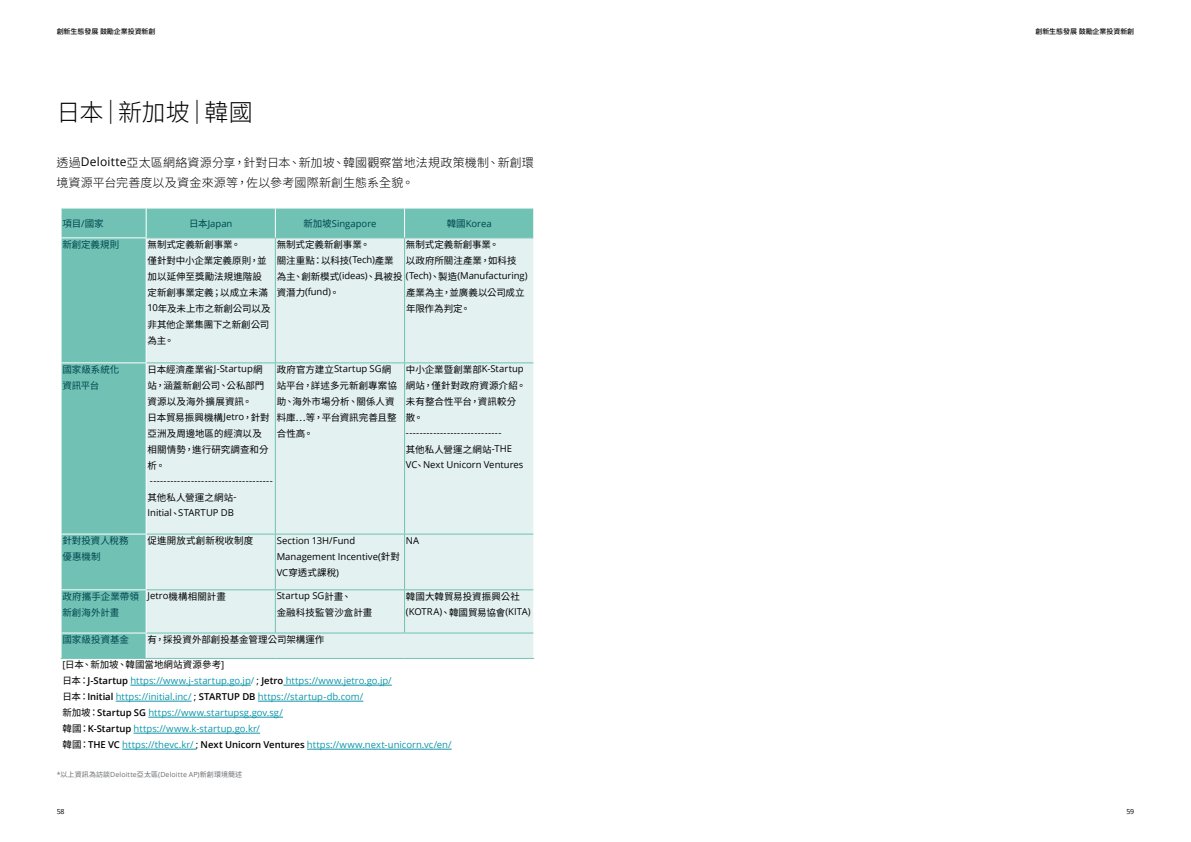
<style>
.page{position:relative;width:1191px;height:842px;background:#fff}
.page>*{position:absolute;margin:0;border:0;box-sizing:border-box;transform-origin:0 0}
.t1{font:300 24px "Noto Sans CJ Ktc";letter-spacing:-.01em;color:#000}
.t2{font:300 12px/20px "Noto Sans CJ Ktc";letter-spacing:.01em;color:#000}
.t3{font:9.5px/16px "Noto Sans CJ Ktc";color:#000}
.t4{font:9.5px/16px "Open Sans";letter-spacing:.005em;color:#0d97a9}
.t5{font:9.5px/16px "Open Sans";color:#000}
.t6{font:9.5px/16px "Noto Sans CJ Ktc";color:#00444f}
.t7{font:9.5px "Open Sans";color:#00444f}
.t8{font:7px "Open Sans";letter-spacing:.015em;color:#6a6d71}
.t9{font:500 7px "Noto Sans CJ Ktc";letter-spacing:-.01em;color:#000}
.t10{font:7px "Open Sans";color:#000}
.s1{font-family:"Open Sans";font-weight:400}
.s2{font-family:"Open Sans"}
.s3{font-family:"Noto Sans CJ Ktc"}
.s4{font-family:"Noto Sans CJ Ktc";color:#000}
.s5{font-weight:600;color:#000}
.s6{color:#000}
</style>
<div class="page">
<svg style="left:61px;top:208px;width:473px;height:450px;background:#c8e5e2"></svg>
<hr style="left:533px;top:208px;width:1px;height:30px;background:#fff">
<hr style="left:61px;top:658px;width:85px;height:1px;background:#71c2b4">
<hr style="left:146px;top:658px;width:129px;height:1px;background:#71c2b4">
<hr style="left:275px;top:658px;width:129px;height:1px;background:#71c2b4">
<hr style="left:404px;top:658px;width:130px;height:1px;background:#71c2b4">
<hr style="left:130px;top:685px;width:121px;height:1px;background:#0d97a9">
<hr style="left:283px;top:685px;width:109px;height:1px;background:#0d97a9">
<hr style="left:116px;top:701px;width:76px;height:1px;background:#0d97a9">
<hr style="left:258px;top:701px;width:105px;height:1px;background:#0d97a9">
<hr style="left:148px;top:717px;width:135px;height:1px;background:#0d97a9">
<hr style="left:134px;top:733px;width:126px;height:1px;background:#0d97a9">
<hr style="left:122px;top:749px;width:74px;height:1px;background:#0d97a9">
<hr style="left:307px;top:749px;width:145px;height:1px;background:#0d97a9">
<p class="t9" style="left:57px;top:28px;width:100px">創新生態發展鼓勵企業投資新創</p>
<p class="t9" style="left:1035px;top:28px;width:100px">創新生態發展鼓勵企業投資新創</p>
<h1 class="t1" style="left:56px;top:99px;width:198px">日本｜新加坡｜韓國</h1>
<p class="t2" style="left:56px;top:152px;width:479px">透過<span class="s1">Deloitte</span>亞太區網絡資源分享，針對日本、新加坡、韓國觀察當地法規政策機制、新創環境資源平台完善度以及資金來源等，佐以參考國際新創生態系全貌。</p>
<p class="t6" style="left:62px;top:216px;width:43px">項目<span class="s2">/</span>國家</p>
<p class="t7" style="left:189px;top:217px;width:45px"><span class="s3">日本</span>Japan</p>
<p class="t7" style="left:303px;top:217px;width:75px"><span class="s3">新加坡</span>Singapore</p>
<p class="t7" style="left:447px;top:217px;width:47px"><span class="s3">韓國</span>Korea</p>
<p class="t6" style="left:62px;top:236px;width:58px">新創定義規則</p>
<p class="t3" style="left:148px;top:236px;width:124px">無制式定義新創事業。<br>僅針對中小企業定義原則，並加以延伸至獎勵法規進階設定新創事業定義；以成立未滿<br><span class="s2">10</span>年及未上市之新創公司以及非其他企業集團下之新創公司為主。</p>
<p class="t3" style="left:277px;top:236px;width:118px">無制式定義新創事業。<br>關注重點：以科技<span class="s2">(Tech)</span>產業</p>
<p class="t3" style="left:406px;top:236px;width:112px">無制式定義新創事業。<br>以政府所關注產業，如科技</p>
<p class="t3" style="left:406px;top:284px;width:120px">產業為主，並廣義以公司成立年限作為判定。</p>
<p class="t5" style="left:277px;top:268px;width:252px"><span class="s3">為主、創新模式</span>(ideas)<span class="s3">、具被投</span> (Tech)<span class="s3">、製造</span>(Manufacturing)<span class="s3">資潛力</span>(fund)<span class="s3">。</span></p>
<p class="t5" style="left:277px;top:361px;width:116px"><span class="s3">政府官方建立</span>Startup SG<span class="s3">網</span></p>
<p class="t3" style="left:277px;top:377px;width:122px">站平台，詳述多元新創專案協助、海外市場分析、關係人資料庫…等，平台資訊完善且整合性高。</p>
<p class="t6" style="left:62px;top:361px;width:58px">國家級系統化資訊平台</p>
<p class="t5" style="left:148px;top:361px;width:116px"><span class="s3">日本經濟產業省</span>J-Startup<span class="s3">網</span></p>
<p class="t3" style="left:148px;top:377px;width:124px">站，涵蓋新創公司、公私部門資源以及海外擴展資訊。<br>日本貿易振興機構<span class="s2">Jetro</span>，針對亞洲及周邊地區的經濟以及相關情勢，進行研究調查和分析。</p>
<p class="t5" style="left:150px;top:473px;width:124px">------------------------------------</p>
<p class="t3" style="left:148px;top:489px;width:90px">其他私人營運之網站<span class="s2">-</span></p>
<p class="t5" style="left:148px;top:505px;width:88px">Initial<span class="s3">、</span>STARTUP DB</p>
<p class="t5" style="left:406px;top:361px;width:119px"><span class="s3">中小企業暨創業部</span>K-Startup</p>
<p class="t3" style="left:406px;top:377px;width:121px">網站，僅針對政府資源介紹。未有整合性平台，資訊較分散。</p>
<p class="t5" style="left:406px;top:425px;width:97px">----------------------------</p>
<p class="t3" style="left:406px;top:441px;width:108px">其他私人營運之網站<span class="s2">-THE</span></p>
<p class="t5" style="left:406px;top:457px;width:119px">VC<span class="s3">、</span>Next Unicorn Ventures</p>
<p class="t6" style="left:62px;top:532px;width:68px">針對投資人稅務優惠機制</p>
<p class="t3" style="left:148px;top:532px;width:107px">促進開放式創新稅收制度</p>
<p class="t5" style="left:277px;top:532px;width:125px">Section 13H/Fund<br>Management Incentive(<span class="s3">針對</span></p>
<p class="t3" style="left:277px;top:564px;width:64px"><span class="s2">VC</span>穿透式課稅<span class="s2">)</span></p>
<p class="t5" style="left:406px;top:532px;width:15px">NA</p>
<p class="t6" style="left:62px;top:588px;width:78px">政府攜手企業帶領新創海外計畫</p>
<p class="t3" style="left:148px;top:588px;width:80px"><span class="s2">Jetro</span>機構相關計畫</p>
<p class="t5" style="left:277px;top:588px;width:76px">Startup SG<span class="s3">計畫、</span></p>
<p class="t3" style="left:277px;top:604px;width:97px">金融科技監管沙盒計畫</p>
<p class="t3" style="left:406px;top:588px;width:115px">韓國大韓貿易投資振興公社</p>
<p class="t5" style="left:406px;top:604px;width:126px">(KOTRA)<span class="s3">、韓國貿易協會</span>(KITA)</p>
<p class="t6" style="left:62px;top:631px;width:68px">國家級投資基金</p>
<p class="t3" style="left:147px;top:631px;width:178px">有，採投資外部創投基金管理公司架構運作</p>
<p class="t3" style="left:62px;top:657px;width:163px"><span class="s2">[</span>日本、新加坡、韓國當地網站資源參考<span class="s2">]</span></p>
<p class="t4" style="left:62px;top:672px;width:391px"><span class="s4">日本：</span><span class="s5">J-Startup</span> https://www.j-startup.go.jp/ <span class="s6">;</span> <span class="s5">Jetro</span> https://www.jetro.go.jp/<br><span class="s4">日本：</span><span class="s5">Initial</span> https://initial.inc/ <span class="s6">;</span> <span class="s5">STARTUP DB</span> https://startup-db.com/<br><span class="s4">新加坡：</span><span class="s5">Startup SG</span> https://www.startupsg.gov.sg/<br><span class="s4">韓國：</span><span class="s5">K-Startup</span> https://www.k-startup.go.kr/<br><span class="s4">韓國：</span><span class="s5">THE VC</span> https://thevc.kr/ <span class="s6">;</span> <span class="s5">Next Unicorn Ventures</span> https://www.next-unicorn.vc/en/</p>
<p class="t8" style="left:57px;top:770px;width:187px">*<span class="s3">以上資訊為訪談</span>Deloitte<span class="s3">亞太區</span>(Deloitte AP)<span class="s3">新創環境簡述</span></p>
<p class="t10" style="left:57px;top:807px;width:9px">58</p>
<p class="t10" style="left:1126px;top:807px;width:9px">59</p>
</div>
